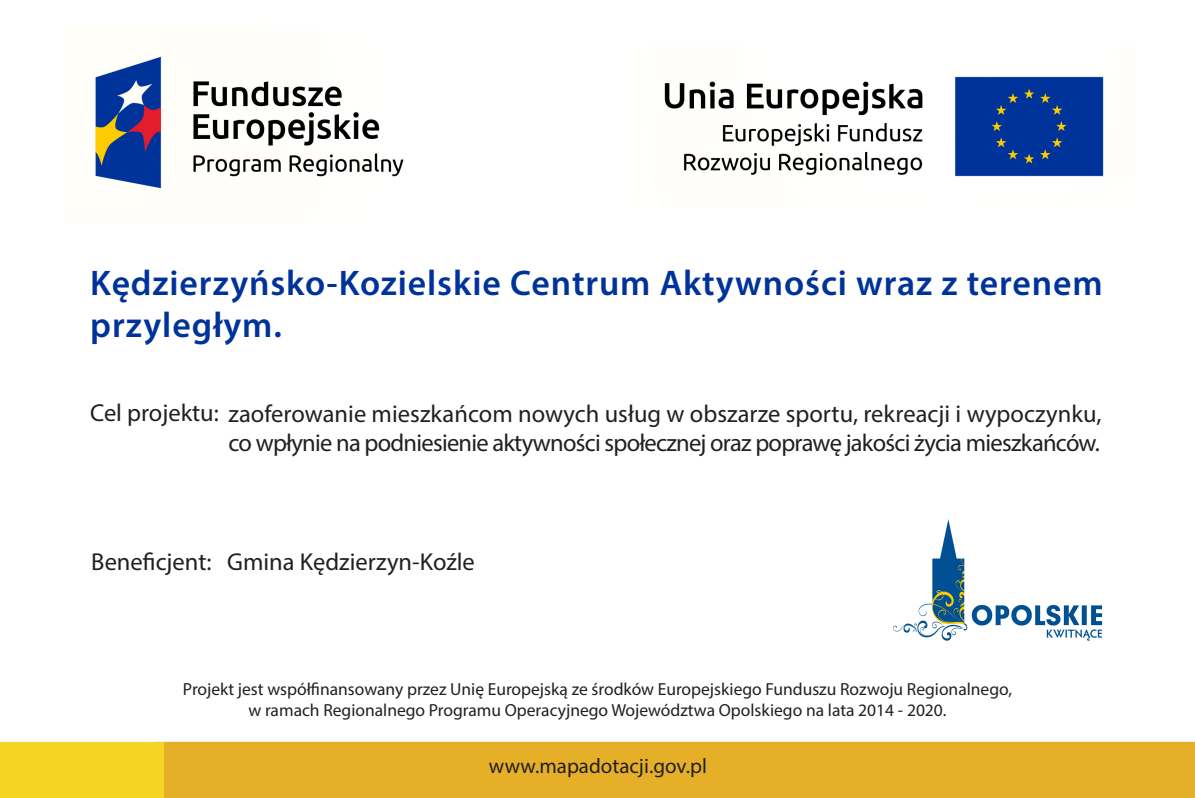
<style>
.page{position:relative;width:1195px;height:798px;background:#fff}
.page>*{position:absolute;margin:0;border:0;box-sizing:border-box;transform-origin:0 0}
.t1{font:600 35.7px "Myriad Pro";letter-spacing:.025em;color:#039}
.t2{font:24.5px "Myriad Pro";color:#231f20}
.t3{font:24.5px "Myriad Pro";letter-spacing:-.03em;color:#231f20}
.t4{font:21px "Myriad Pro";color:#231f20}
.t5{font:17.5px "Myriad Pro";color:#231f20}
</style>
<div class="page">
<img style="left:95px;top:56px;width:309px;height:133px">
<div style="left:163px;top:742px;width:1032px;height:56px;background:#e5af28"></div>
<div style="left:0;top:742px;width:163px;height:56px;background:#f5d423"></div>
<img style="left:664px;top:76px;width:440px;height:101px">
<img style="left:893px;top:519px;width:210px;height:122px">
<p class="t1" style="left:90px;top:260px;width:1014px">Kędzierzyńsko-Kozielskie Centrum Aktywności wraz z terenem</p>
<p class="t1" style="left:90px;top:303px;width:193px">przyległym.</p>
<p class="t2" style="left:90px;top:398px;width:1013px">Cel projektu: zaoferowanie mieszkańcom nowych usług w obszarze sportu, rekreacji i wypoczynku,</p>
<p class="t3" style="left:228px;top:428px;width:873px">co wpłynie na podniesienie aktywności społecznej oraz poprawę jakości życia mieszkańców.</p>
<p class="t2" style="left:91px;top:547px;width:122px">Beneficjent:</p>
<p class="t2" style="left:227px;top:547px;width:249px">Gmina Kędzierzyn-Koźle</p>
<p class="t5" style="left:183px;top:678px;width:830px">Projekt jest współfinansowany przez Unię Europejską ze środków Europejskiego Funduszu Rozwoju Regionalnego,</p>
<p class="t5" style="left:248px;top:699px;width:699px">w ramach Regionalnego Programu Operacyjnego Województwa Opolskiego na lata 2014 - 2020.</p>
<p class="t4" style="left:489px;top:752px;width:219px">www.mapadotacji.gov.pl</p>
</div>
